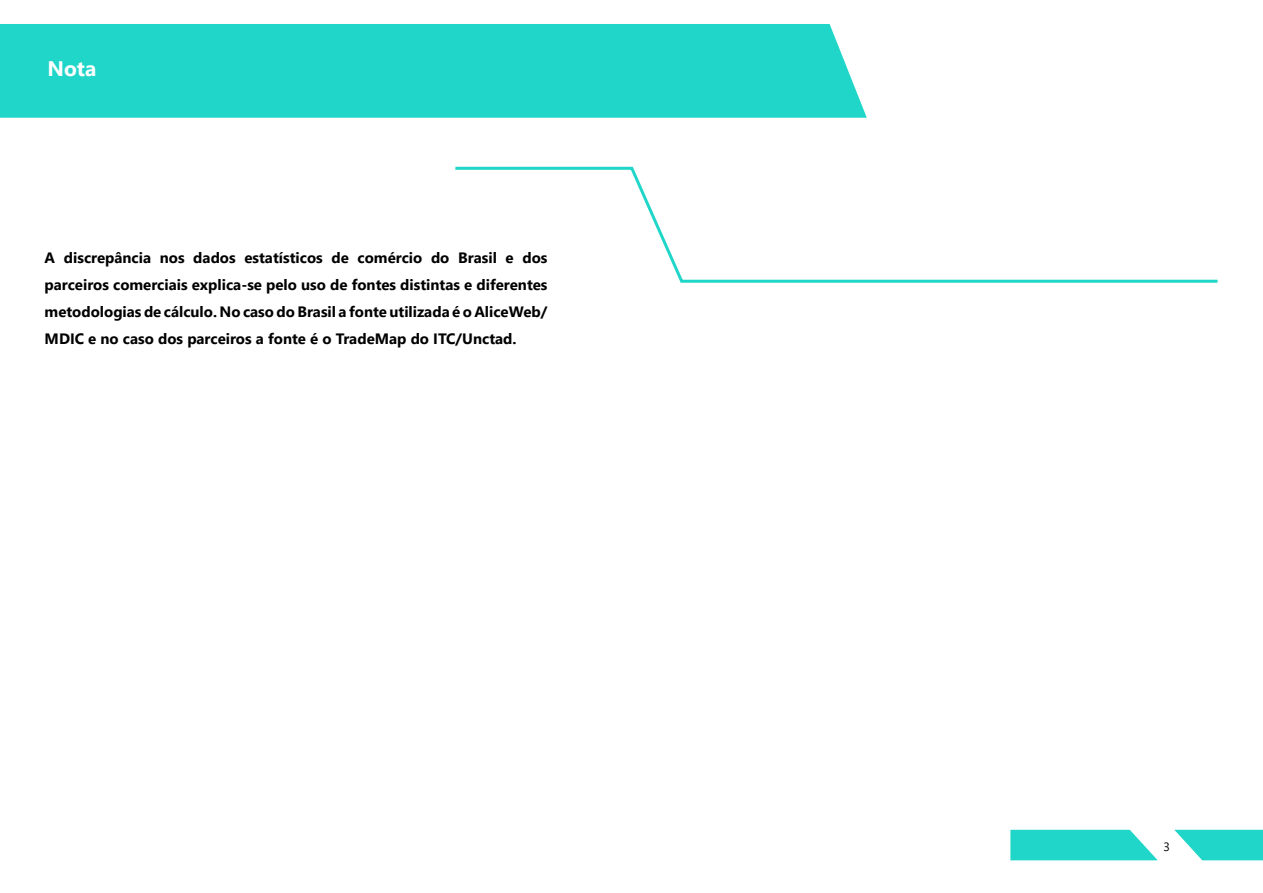
<style>
.page{position:relative;width:1263px;height:893px;background:#fff}
.page>*{position:absolute;margin:0;border:0;box-sizing:border-box;transform-origin:0 0}
.t1{font:700 21px "Segoe UI";color:#fff}
.t2{font:700 15px/27px "Segoe UI";color:#000;text-align:justify}
.t3{font:12px "Segoe UI";color:#000}
</style>
<div class="page">
<div style="left:0;top:24px;width:867px;height:94px;background:#20d6c9"></div>
<svg style="left:1010px;top:830px;width:148px;height:30px;background:#36dace"></svg>
<svg style="left:1174px;top:830px;width:89px;height:30px"></svg>
<svg style="left:455px;top:166px;width:763px;height:117px"></svg>
<h1 class="t1" style="left:48px;top:51px;width:50px">Nota</h1>
<p class="t2" style="left:45px;top:244px;width:504px">A discrepância nos dados estatísticos de comércio do Brasil e dos parceiros comerciais explica-se pelo uso de fontes distintas e diferentes metodologias de cálculo. No caso do Brasil a fonte utilizada é o AliceWeb/ MDIC e no caso dos parceiros a fonte é o TradeMap do ITC/Unctad.</p>
<p class="t3" style="left:1163px;top:837px;width:8px">3</p>
</div>
